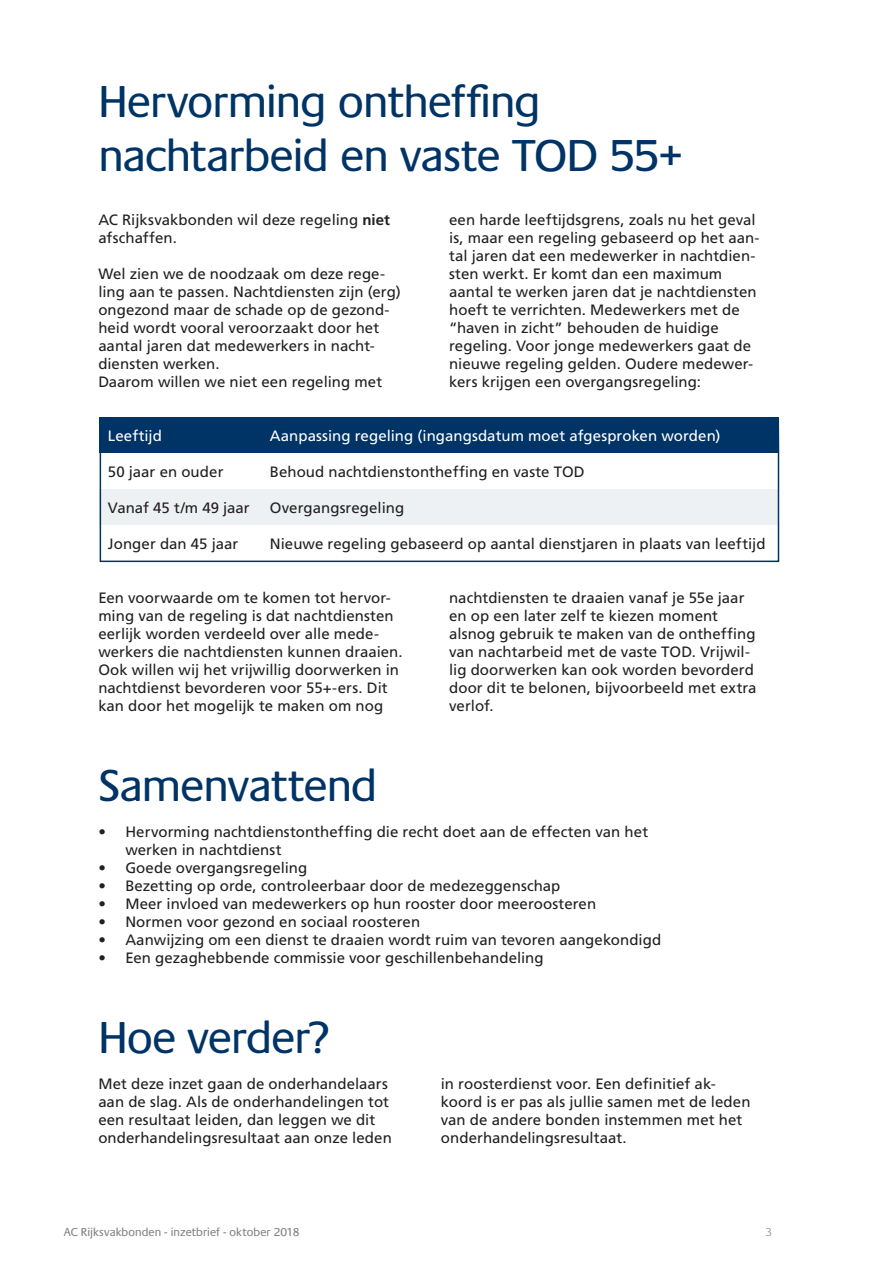
<style>
.page{position:relative;width:893px;height:1263px;background:#fff}
.page>*{position:absolute;margin:0;border:0;box-sizing:border-box;transform-origin:0 0}
.t1{font:46.5px "Praxis Normal";letter-spacing:-.01em;color:#036}
.Bodytekst{font:15px/18px "Frutiger LT Std";letter-spacing:.005em;color:#231f20}
.Bodytekst-2{font:15px "Frutiger LT Std";letter-spacing:.005em;color:#fff}
.t2{font:12px "Praxis Normal";letter-spacing:.01em;color:#808285}
.t3{font:12px "Praxis Mager";color:#808285}
.s1{font-weight:700}
</style>
<div class="page">
<div style="left:100px;top:489px;width:679px;height:36px;background:#eef1f4"></div>
<div style="left:100px;top:417px;width:679px;height:36px;background:#036"></div>
<div style="left:100px;top:417px;width:679px;height:145px;border:2px solid #036"></div>
<p class="t1" style="left:98px;top:77px;width:444px">Hervorming ontheffing</p>
<p class="t1" style="left:98px;top:131px;width:585px">nachtarbeid en vaste TOD 55+</p>
<p class="Bodytekst" style="left:98px;top:211px;width:293px">AC Rijksvakbonden wil deze regeling <span class="s1">niet </span>afschaffen.</p>
<p class="Bodytekst" style="left:98px;top:265px;width:304px">Wel zien we de noodzaak om deze rege&shy;ling aan te passen. Nachtdiensten zijn (erg) ongezond maar de schade op de gezond&shy;heid wordt vooral veroorzaakt door het aantal jaren dat medewerkers in nacht&shy;diensten werken.</p>
<p class="Bodytekst" style="left:98px;top:373px;width:285px">Daarom willen we niet een regeling met</p>
<p class="Bodytekst" style="left:449px;top:211px;width:312px">een harde leeftijdsgrens, zoals nu het geval is, maar een regeling gebaseerd op het aan&shy;tal jaren dat een medewerker in nachtdien&shy;sten werkt. Er komt dan een maximum aantal te werken jaren dat je nachtdiensten hoeft te verrichten. Medewerkers met de “haven in zicht” behouden de huidige regeling. Voor jonge medewerkers gaat de nieuwe regeling gelden. Oudere medewer&shy;kers krijgen een overgangsregeling:</p>
<p class="Bodytekst-2" style="left:108px;top:427px;width:56px">Leeftijd</p>
<p class="Bodytekst-2" style="left:270px;top:427px;width:452px">Aanpassing regeling (ingangsdatum moet afgesproken worden)</p>
<p class="Bodytekst" style="left:108px;top:463px;width:117px">50 jaar en ouder</p>
<p class="Bodytekst" style="left:270px;top:463px;width:316px">Behoud nachtdienstontheffing en vaste TOD</p>
<p class="Bodytekst" style="left:108px;top:499px;width:143px">Vanaf 45 t/m 49 jaar</p>
<p class="Bodytekst" style="left:270px;top:499px;width:136px">Overgangsregeling</p>
<p class="Bodytekst" style="left:108px;top:535px;width:132px">Jonger dan 45 jaar</p>
<p class="Bodytekst" style="left:270px;top:535px;width:497px">Nieuwe regeling gebaseerd op aantal dienstjaren in plaats van leeftijd</p>
<p class="Bodytekst" style="left:98px;top:589px;width:306px">Een voorwaarde om te komen tot hervor&shy;ming van de regeling is dat nachtdiensten eerlijk worden verdeeld over alle mede&shy;werkers die nachtdiensten kunnen draaien.<br>Ook willen wij het vrijwillig doorwerken in nachtdienst bevorderen voor 55+-ers. Dit kan door het mogelijk te maken om nog</p>
<p class="Bodytekst" style="left:449px;top:589px;width:309px">nachtdiensten te draaien vanaf je 55e jaar en op een later zelf te kiezen moment alsnog gebruik te maken van de ontheffing van nachtarbeid met de vaste TOD. Vrijwil&shy;lig doorwerken kan ook worden bevorderd door dit te belonen, bijvoorbeeld met extra verlof.</p>
<p class="t1" style="left:98px;top:761px;width:281px">Samenvattend</p>
<p class="Bodytekst" style="left:125px;top:823px;width:524px;text-indent:-27px">• Hervorming nachtdienstontheffing die recht doet aan de effecten van het werken in nachtdienst</p>
<p class="Bodytekst" style="left:98px;top:859px;width:211px">• Goede overgangsregeling</p>
<p class="Bodytekst" style="left:98px;top:877px;width:464px">• Bezetting op orde, controleerbaar door de medezeggenschap</p>
<p class="Bodytekst" style="left:98px;top:895px;width:499px">• Meer invloed van medewerkers op hun rooster door meeroosteren</p>
<p class="Bodytekst" style="left:98px;top:913px;width:323px">• Normen voor gezond en sociaal roosteren</p>
<p class="Bodytekst" style="left:98px;top:931px;width:564px">• Aanwijzing om een dienst te draaien wordt ruim van tevoren aangekondigd</p>
<p class="Bodytekst" style="left:98px;top:949px;width:447px">• Een gezaghebbende commissie voor geschillenbehandeling</p>
<p class="t1" style="left:98px;top:1013px;width:233px">Hoe verder?</p>
<p class="Bodytekst" style="left:98px;top:1075px;width:295px">Met deze inzet gaan de onderhandelaars aan de slag. Als de onderhandelingen tot een resultaat leiden, dan leggen we dit onderhandelingsresultaat aan onze leden</p>
<p class="Bodytekst" style="left:441px;top:1075px;width:311px">in roosterdienst voor. Een definitief ak&shy;koord is er pas als jullie samen met de leden van de andere bonden instemmen met het onderhandelingsresultaat.</p>
<p class="t2" style="left:64px;top:1225px;width:237px">AC Rijksvakbonden - inzetbrief - oktober 2018</p>
<p class="t3" style="left:765px;top:1225px;width:8px">3</p>
</div>
